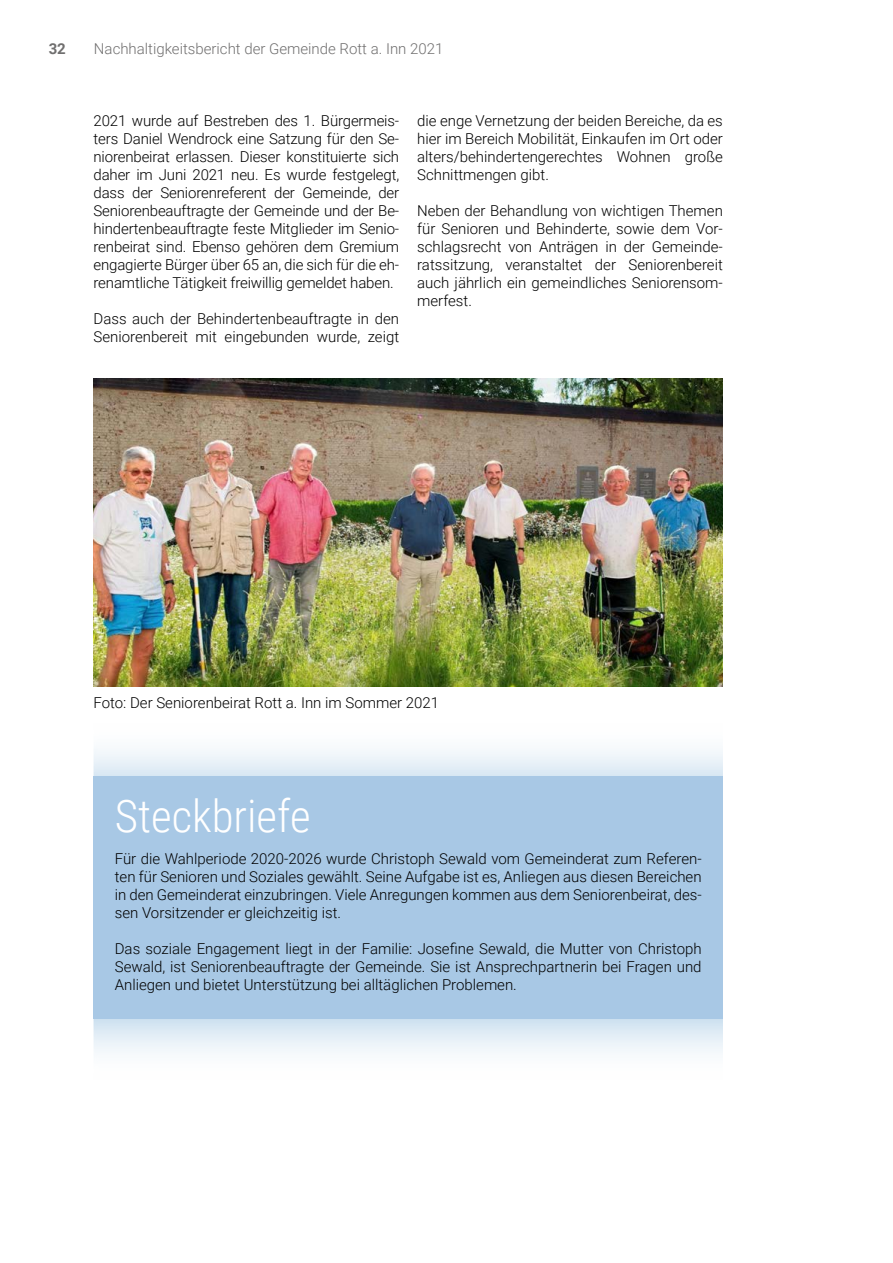
<style>
.page{position:relative;width:893px;height:1263px;background:#fff}
.page>*{position:absolute;margin:0;border:0;box-sizing:border-box;transform-origin:0 0}
.t1{font:300 45px "Roboto Condensed";color:#fff}
.t2{font:300 15px/18px "Roboto";color:#000;text-align:justify}
.t3{font:300 15px "Roboto";color:#706f6f}
.t4{font:700 15px "Roboto";color:#706f6f}
</style>
<div class="page">
<svg style="left:94px;top:749px;width:629px;height:304px;fill:#e6eff7"></svg>
<div style="left:94px;top:776px;width:629px;height:243px;background:#a8c8e5"></div>
<img style="left:94px;top:378px;width:629px;height:309px">
<p class="t4" style="left:49px;top:38px;width:19px">32</p>
<p class="t3" style="left:94px;top:38px;width:351px">Nachhaltigkeitsbericht der Gemeinde Rott a. Inn 2021</p>
<p class="t2" style="left:94px;top:111px;width:307px">2021 wurde auf Bestreben des 1. Bürgermeis&shy;ters Daniel Wendrock eine Satzung für den Se&shy;niorenbeirat erlassen. Dieser konstituierte sich daher im Juni 2021 neu. Es wurde festgelegt, dass der Seniorenreferent der Gemeinde, der Seniorenbeauftragte der Gemeinde und der Be&shy;hindertenbeauftragte feste Mitglieder im Senio&shy;renbeirat sind. Ebenso gehören dem Gremium engagierte Bürger über 65 an, die sich für die eh&shy;renamtliche Tätigkeit freiwillig gemeldet haben.</p>
<p class="t2" style="left:94px;top:309px;width:307px">Dass auch der Behindertenbeauftragte in den<br>Seniorenbereit mit eingebunden wurde, zeigt</p>
<p class="t2" style="left:417px;top:111px;width:307px">die enge Vernetzung der beiden Bereiche, da es hier im Bereich Mobilität, Einkaufen im Ort oder alters/behindertengerechtes Wohnen große Schnittmengen gibt.</p>
<p class="t2" style="left:417px;top:201px;width:307px">Neben der Behandlung von wichtigen Themen für Senioren und Behinderte, sowie dem Vor&shy;schlagsrecht von Anträgen in der Gemeinde&shy;ratssitzung, veranstaltet der Seniorenbereit auch jährlich ein gemeindliches Seniorensom&shy;merfest.</p>
<p class="t2" style="left:94px;top:693px;width:347px">Foto: Der Seniorenbeirat Rott a. Inn im Sommer 2021</p>
<h1 class="t1" style="left:115px;top:784px;width:197px">Steckbriefe</h1>
<p class="t2" style="left:115px;top:849px;width:588px">Für die Wahlperiode 2020-2026 wurde Christoph Sewald vom Gemeinderat zum Referen&shy;ten für Senioren und Soziales gewählt. Seine Aufgabe ist es, Anliegen aus diesen Bereichen in den Gemeinderat einzubringen. Viele Anregungen kommen aus dem Seniorenbeirat, des&shy;sen Vorsitzender er gleichzeitig ist.</p>
<p class="t2" style="left:115px;top:939px;width:588px">Das soziale Engagement liegt in der Familie: Josefine Sewald, die Mutter von Christoph Sewald, ist Seniorenbeauftragte der Gemeinde. Sie ist Ansprechpartnerin bei Fragen und Anliegen und bietet Unterstützung bei alltäglichen Problemen.</p>
</div>
